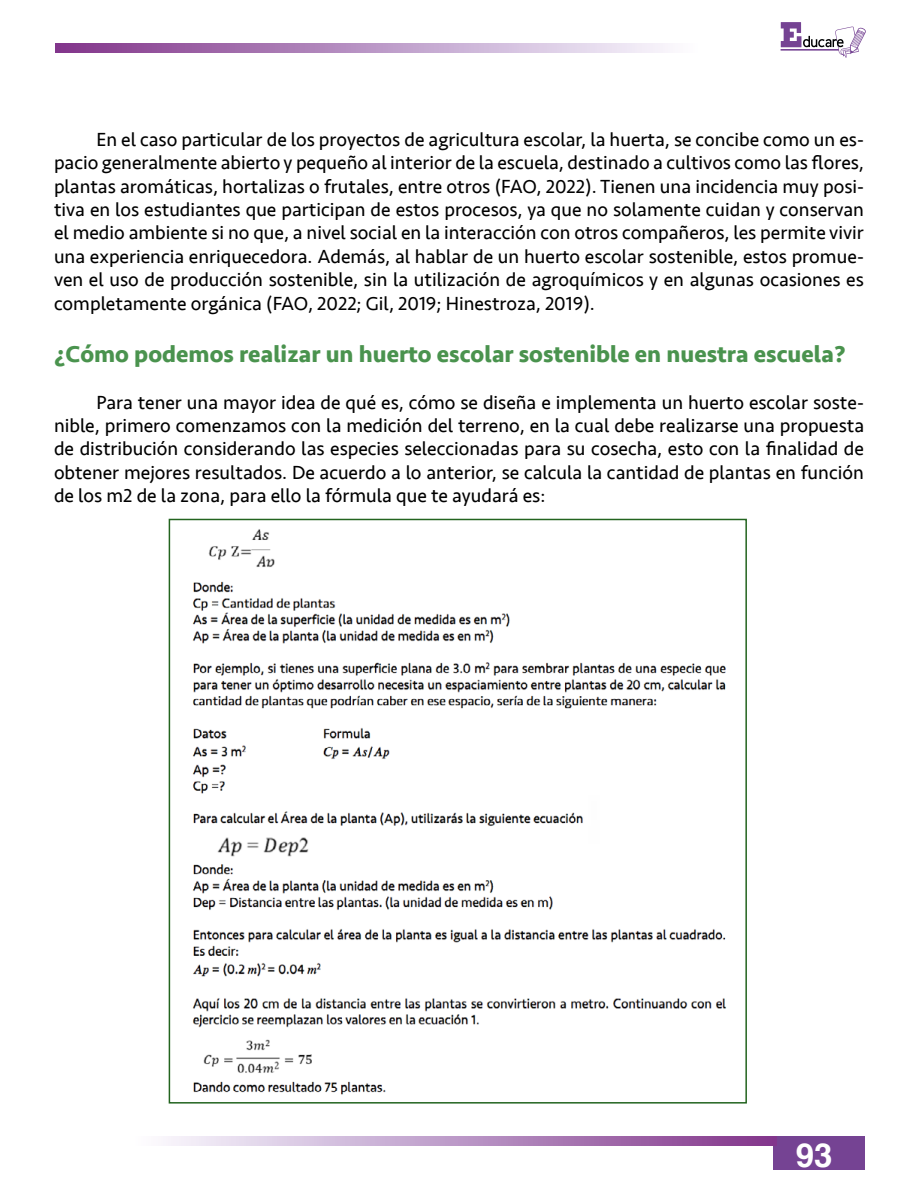
<style>
.page{position:relative;width:918px;height:1188px;background:#fff}
.page>*{position:absolute;margin:0;border:0;box-sizing:border-box;transform-origin:0 0}
.t1{font:700 33px "Helvetica";color:#fff}
.Subtítulo{font:700 24px "Seravek";color:#4a934e}
.t2{font:19.5px/23.4px "Seravek";color:#000;text-align:justify}
</style>
<div class="page">
<svg style="left:56px;top:43px;width:612px;height:9px;background:#ba94c3"></svg>
<div style="left:773px;top:1136px;width:91px;height:34px;background:#754393"></div>
<svg style="left:166px;top:1136px;width:611px;height:9px;background:#ba94c3"></svg>
<svg style="left:781px;top:22px;width:85px;height:36px"></svg>
<img style="left:192px;top:529px;width:535px;height:566px">
<div style="left:169px;top:519px;width:578px;height:585px;border:2px solid #23641f"></div>
<p class="t2" style="left:54px;top:127px;width:812px;text-indent:43px">En el caso particular de los proyectos de agricultura escolar, la huerta, se concibe como un es&shy;pacio generalmente abierto y pequeño al interior de la escuela, destinado a cultivos como las flores, plantas aromáticas, hortalizas o frutales, entre otros (FAO, 2022). Tienen una incidencia muy posi&shy;tiva en los estudiantes que participan de estos procesos, ya que no solamente cuidan y conservan el medio ambiente si no que, a nivel social en la interacción con otros compañeros, les permite vivir una experiencia enriquecedora. Además, al hablar de un huerto escolar sostenible, estos promue&shy;ven el uso de producción sostenible, sin la utilización de agroquímicos y en algunas ocasiones es completamente orgánica (FAO, 2022; Gil, 2019; Hinestroza, 2019).</p>
<p class="Subtítulo" style="left:54px;top:335px;width:793px">¿Cómo podemos realizar un huerto escolar sostenible en nuestra escuela?</p>
<p class="t2" style="left:54px;top:390px;width:812px;text-indent:43px">Para tener una mayor idea de qué es, cómo se diseña e implementa un huerto escolar soste&shy;nible, primero comenzamos con la medición del terreno, en la cual debe realizarse una propuesta de distribución considerando las especies seleccionadas para su cosecha, esto con la finalidad de obtener mejores resultados. De acuerdo a lo anterior, se calcula la cantidad de plantas en función de los m2 de la zona, para ello la fórmula que te ayudará es:</p>
<h1 class="t1" style="left:796px;top:1129px;width:38px">93</h1>
</div>
